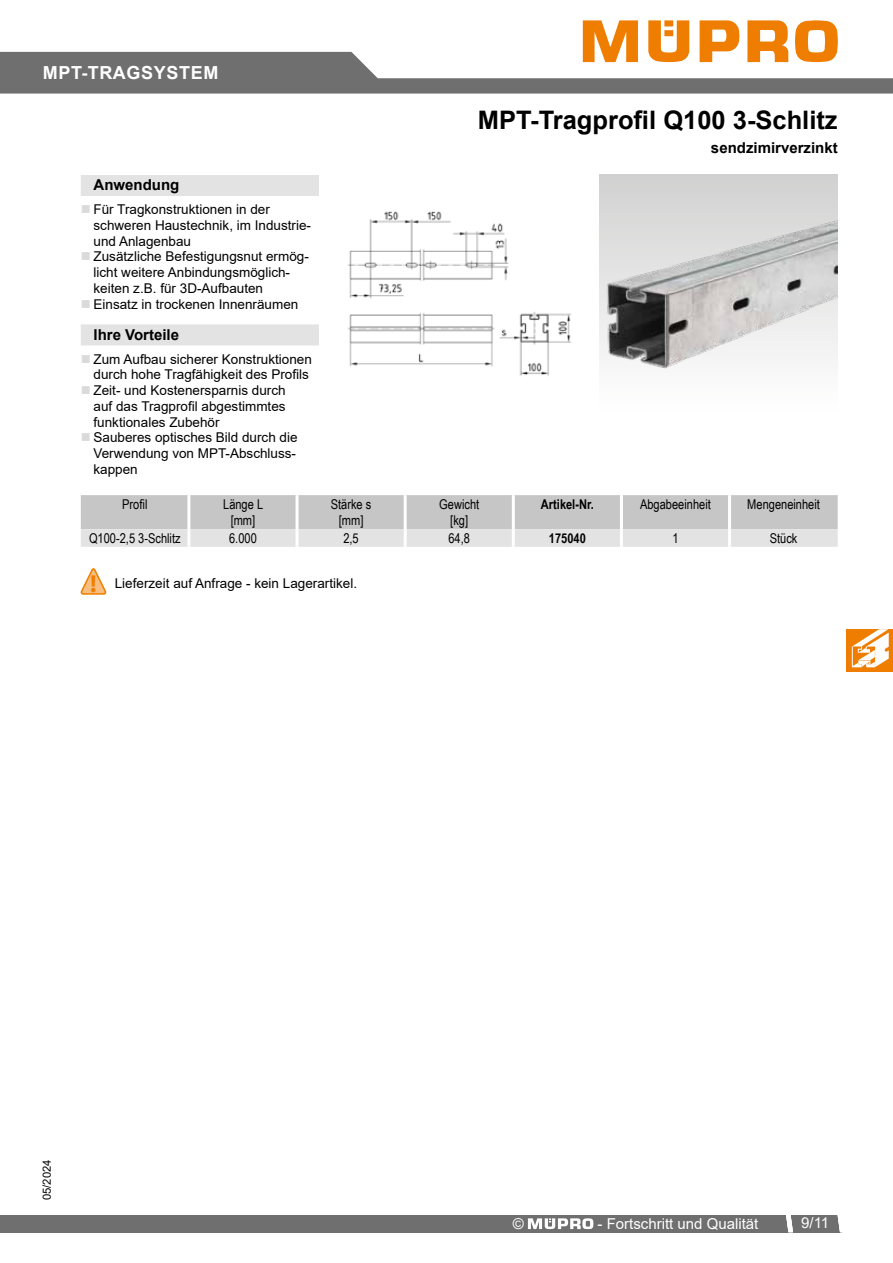
<style>
.page{position:relative;width:893px;height:1263px;background:#fff}
.page>*{position:absolute;margin:0;border:0;box-sizing:border-box;transform-origin:0 0}
.t1{font:700 25.5px "Arial";color:#000}
.t2{font:700 24.6px "Myriad";color:#ef7d00}
.t3{font:700 18px "Arial";letter-spacing:.035em;color:#fff}
.t4{font:700 15px "Arial";color:#000}
.t5{font:15px "Arial";color:#fff}
.t6{font:13.5px/15.8px "Arial";color:#000}
.t7{font:13.5px/15.8px "Arial Narrow";color:#000;text-align:center}
.t8{font:700 13.5px "Arial Narrow";color:#000}
.t9{font:11.25px "Arial";color:#000}
</style>
<div class="page">
<svg style="left:0;top:20px;width:893px;height:74px"></svg>
<div style="left:0;top:1215px;width:841px;height:17px;background:#706f6f"></div>
<svg style="left:838px;top:1215px;width:3px;height:17px"></svg>
<svg style="left:786px;top:1215px;width:7px;height:17px"></svg>
<svg style="left:528px;top:1218px;width:65px;height:11px"></svg>
<div style="left:81px;top:175px;width:238px;height:21px;background:#e3e3e3"></div>
<div style="left:81px;top:324px;width:238px;height:21px;background:#e3e3e3"></div>
<img style="left:600px;top:175px;width:238px;height:194px">
<img style="left:348px;top:211px;width:224px;height:165px">
<svg style="left:81px;top:568px;width:25px;height:27px"></svg>
<svg style="left:81px;top:495px;width:757px;height:52px;background:#d0d0d0"></svg>
<hr style="left:187px;top:495px;width:3px;height:34px;background:#fff">
<hr style="left:296px;top:495px;width:3px;height:34px;background:#fff">
<hr style="left:404px;top:495px;width:3px;height:34px;background:#fff">
<hr style="left:512px;top:495px;width:3px;height:34px;background:#fff">
<hr style="left:620px;top:495px;width:3px;height:34px;background:#fff">
<hr style="left:728px;top:495px;width:3px;height:34px;background:#fff">
<hr style="left:187px;top:529px;width:3px;height:18px;background:#fff">
<hr style="left:296px;top:529px;width:3px;height:18px;background:#fff">
<hr style="left:404px;top:529px;width:3px;height:18px;background:#fff">
<hr style="left:512px;top:529px;width:3px;height:18px;background:#fff">
<hr style="left:620px;top:529px;width:3px;height:18px;background:#fff">
<hr style="left:728px;top:529px;width:3px;height:18px;background:#fff">
<div style="left:846px;top:629px;width:47px;height:43px;background:#ef7d00"></div>
<svg style="left:852px;top:629px;width:37px;height:38px"></svg>
<h3 class="t3" style="left:43px;top:60px;width:177px">MPT-TRAGSYSTEM</h3>
<p class="t4" style="left:94px;top:174px;width:87px">Anwendung</p>
<p class="t6" style="left:94px;top:201px;width:219px">Für Tragkonstruktionen in der schweren Haustechnik, im Industrie&shy;und Anlagenbau<br>Zusätzliche Befestigungsnut ermög&shy;licht weitere Anbindungsmöglich&shy;keiten z.B. für 3D-Aufbauten<br>Einsatz in trockenen Innenräumen</p>
<p class="t4" style="left:94px;top:324px;width:87px">Ihre Vorteile</p>
<p class="t6" style="left:94px;top:351px;width:220px">Zum Aufbau sicherer Konstruktionen durch hohe Tragfähigkeit des Profils<br>Zeit- und Kostenersparnis durch<br>auf das Tragprofil abgestimmtes funktionales Zubehör<br>Sauberes optisches Bild durch die<br>Verwendung von MPT-Abschluss&shy;kappen</p>
<h1 class="t1" style="left:478px;top:102px;width:361px">MPT-Tragprofil Q100 3-Schlitz</h1>
<p class="t4" style="left:711px;top:138px;width:128px">sendzimirverzinkt</p>
<p class="t7" style="left:122px;top:496px;width:27px">Profil</p>
<p class="t7" style="left:223px;top:496px;width:42px">Länge L [mm]</p>
<p class="t7" style="left:331px;top:496px;width:42px">Stärke s [mm]</p>
<p class="t7" style="left:439px;top:496px;width:41px">Gewicht [kg]</p>
<p class="t8" style="left:541px;top:494px;width:54px">Artikel-Nr.</p>
<p class="t7" style="left:640px;top:496px;width:72px">Abgabeeinheit</p>
<p class="t7" style="left:747px;top:496px;width:74px">Mengeneinheit</p>
<p class="t7" style="left:89px;top:529px;width:93px">Q100-2,5 3-Schlitz</p>
<p class="t7" style="left:229px;top:529px;width:29px">6.000</p>
<p class="t7" style="left:343px;top:529px;width:17px">2,5</p>
<p class="t7" style="left:448px;top:529px;width:23px">64,8</p>
<p class="t8" style="left:549px;top:528px;width:38px">175040</p>
<p class="t7" style="left:672px;top:529px;width:8px">1</p>
<p class="t7" style="left:770px;top:529px;width:29px">Stück</p>
<h2 class="t2" style="left:90px;top:571px;width:8px">!</h2>
<p class="t6" style="left:115px;top:575px;width:244px">Lieferzeit auf Anfrage - kein Lagerartikel.</p>
<p class="t9" style="left:39px;top:1200px;width:42px;rotate:-90deg">05/2024</p>
<p class="t5" style="left:513px;top:1213px;width:13px">©</p>
<p class="t5" style="left:598px;top:1213px;width:162px">- Fortschritt und Qualität</p>
<p class="t5" style="left:801px;top:1213px;width:30px">9/11</p>
</div>
